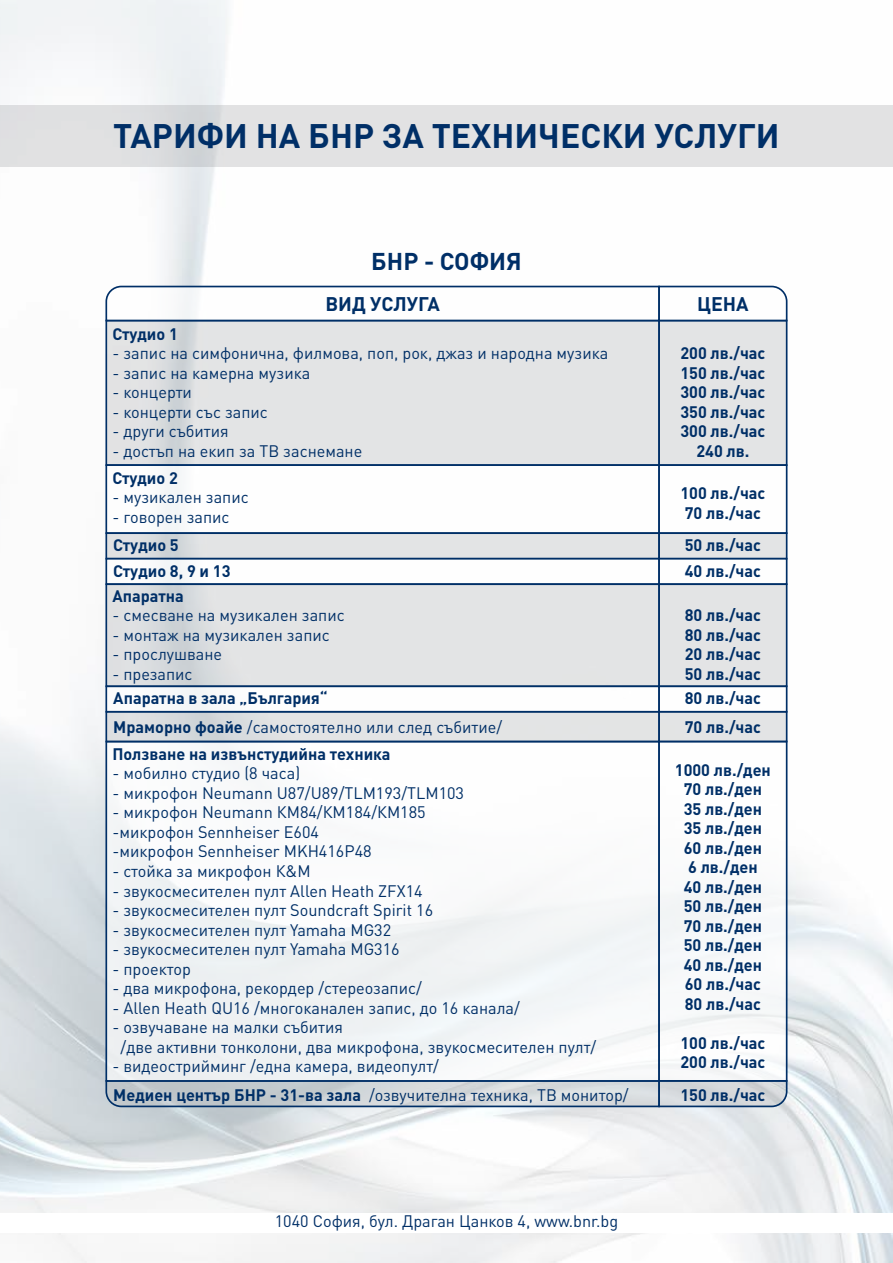
<style>
.page{position:relative;width:893px;height:1263px;background:#fff}
.page>*{position:absolute;margin:0;border:0;box-sizing:border-box;transform-origin:0 0}
.t1{font:700 33.6px "DIN Pro";color:#002f67}
.t2{font:700 24px "DIN Pro";color:#002f67}
.t3{font:700 19.5px "DIN Pro";color:#002f67}
.t4{font:16.5px/19.5px "DIN Pro";color:#002f67}
.t5{font:700 16.5px/19.5px "DIN Pro";color:#002f67;text-align:center}
.s1{font-weight:700}
</style>
<div class="page">
<img style="left:0;top:0;width:893px;height:1263px">
<div style="left:0;top:105px;width:893px;height:62px;background:#e2e2e3"></div>
<div style="left:106px;top:321px;width:553px;height:144px;background:linear-gradient(to right,#dfe1e2,#e5e5e6)"></div>
<div style="left:106px;top:465px;width:553px;height:68px;background:#fff"></div>
<div style="left:105px;top:464px;width:555px;height:70px;border:2px solid #002f67"></div>
<div style="left:659px;top:321px;width:128px;height:144px;background:#e3e4e5"></div>
<div style="left:658px;top:320px;width:129px;height:146px;border:2px solid #002f67"></div>
<svg style="left:105px;top:285px;width:683px;height:37px"></svg>
<div style="left:659px;top:465px;width:128px;height:68px;background:#fff"></div>
<div style="left:658px;top:464px;width:129px;height:70px;border:2px solid #002f67"></div>
<svg style="left:105px;top:1079px;width:683px;height:29px"></svg>
<div style="left:106px;top:741px;width:553px;height:340px;background:#f7f8f9"></div>
<div style="left:105px;top:741px;width:555px;height:341px;border:2px solid #002f67"></div>
<div style="left:659px;top:741px;width:128px;height:340px;background:#fff"></div>
<div style="left:658px;top:741px;width:129px;height:341px;border:2px solid #002f67"></div>
<div style="left:106px;top:533px;width:553px;height:26px;background:#e3e4e5"></div>
<div style="left:105px;top:532px;width:555px;height:27px;border:2px solid #002f67"></div>
<div style="left:659px;top:533px;width:128px;height:26px;background:#e3e4e5"></div>
<div style="left:658px;top:532px;width:129px;height:27px;border:2px solid #002f67"></div>
<div style="left:106px;top:559px;width:553px;height:25px;background:#fff"></div>
<div style="left:105px;top:558px;width:555px;height:27px;border:2px solid #002f67"></div>
<div style="left:659px;top:559px;width:128px;height:25px;background:#fff"></div>
<div style="left:658px;top:558px;width:129px;height:27px;border:2px solid #002f67"></div>
<div style="left:106px;top:686px;width:553px;height:26px;background:#fff"></div>
<div style="left:659px;top:686px;width:128px;height:26px;background:#fff"></div>
<div style="left:658px;top:685px;width:129px;height:28px;border:2px solid #002f67"></div>
<div style="left:106px;top:712px;width:553px;height:29px;background:linear-gradient(to right,#d9dcdf,#e6e7e7)"></div>
<div style="left:105px;top:711px;width:555px;height:31px;border:2px solid #002f67"></div>
<div style="left:659px;top:712px;width:128px;height:29px;background:#e3e4e5"></div>
<div style="left:658px;top:711px;width:129px;height:31px;border:2px solid #002f67"></div>
<svg style="left:108px;top:586px;width:549px;height:98px;fill:#e3e4e5"></svg>
<div style="left:105px;top:583px;width:555px;height:104px;border:2px solid #002f67"></div>
<div style="left:659px;top:584px;width:128px;height:102px;background:#e3e4e5"></div>
<div style="left:658px;top:583px;width:129px;height:104px;border:2px solid #002f67"></div>
<div style="left:0;top:1213px;width:893px;height:20px;background:#fff"></div>
<h1 class="t1" style="left:113px;top:113px;width:668px">ТАРИФИ НА БНР ЗА ТЕХНИЧЕСКИ УСЛУГИ</h1>
<h2 class="t2" style="left:371px;top:245px;width:152px">БНР - СОФИЯ</h2>
<p class="t3" style="left:325px;top:291px;width:116px">ВИД УСЛУГА</p>
<p class="t3" style="left:697px;top:291px;width:53px">ЦЕНА</p>
<p class="t5" style="left:112px;top:323px;width:67px">Студио 1</p>
<p class="t4" style="left:112px;top:343px;width:497px">- запис на симфонична, филмова, поп, рок, джаз и народна музика</p>
<p class="t4" style="left:112px;top:362px;width:199px">- запис на камерна музика</p>
<p class="t4" style="left:112px;top:382px;width:81px">- концерти</p>
<p class="t4" style="left:112px;top:401px;width:157px">- концерти със запис</p>
<p class="t4" style="left:112px;top:421px;width:118px">- други събития</p>
<p class="t4" style="left:112px;top:440px;width:251px">- достъп на екип за ТВ заснемане</p>
<p class="t5" style="left:112px;top:467px;width:67px">Студио 2</p>
<p class="t4" style="left:112px;top:487px;width:138px">- музикален запис</p>
<p class="t4" style="left:112px;top:506px;width:119px">- говорен запис</p>
<p class="t5" style="left:680px;top:343px;width:87px">200 лв./час<br>150 лв./час<br>300 лв./час<br>350 лв./час<br>300 лв./час<br>240 лв.</p>
<p class="t5" style="left:680px;top:483px;width:87px;text-align:left">100 лв./час<br>70 лв./час</p>
<p class="t5" style="left:113px;top:535px;width:67px">Студио 5</p>
<p class="t5" style="left:685px;top:535px;width:78px">50 лв./час</p>
<p class="t5" style="left:113px;top:560px;width:119px">Студио 8, 9 и 13</p>
<p class="t5" style="left:685px;top:560px;width:78px">40 лв./час</p>
<p class="t5" style="left:112px;top:585px;width:73px">Апаратна</p>
<p class="t4" style="left:112px;top:605px;width:234px">- смесване на музикален запис</p>
<p class="t4" style="left:112px;top:624px;width:219px">- монтаж на музикален запис</p>
<p class="t4" style="left:112px;top:644px;width:111px">- прослушване</p>
<p class="t4" style="left:112px;top:663px;width:82px">- презапис</p>
<p class="t5" style="left:685px;top:605px;width:78px;text-align:justify">80 лв./час 80 лв./час 20 лв./час 50 лв./час</p>
<p class="t5" style="left:113px;top:688px;width:216px">Апаратна в зала „България“</p>
<p class="t5" style="left:685px;top:688px;width:78px">80 лв./час</p>
<p class="t4" style="left:113px;top:716px;width:390px"><span class="s1">Мраморно фоайе</span> /самостоятелно или след събитие/</p>
<p class="t5" style="left:685px;top:716px;width:78px">70 лв./час</p>
<p class="t5" style="left:112px;top:743px;width:280px">Ползване на извънстудийна техника</p>
<p class="t4" style="left:112px;top:763px;width:189px">- мобилно студио (8 часа)</p>
<p class="t4" style="left:112px;top:782px;width:353px">- микрофон Neumann U87/U89/TLM193/TLM103</p>
<p class="t4" style="left:112px;top:802px;width:315px">- микрофон Neumann КМ84/КМ184/КМ185 -микрофон Sennheiser E604<br>-микрофон Sennheiser MKH416P48</p>
<p class="t4" style="left:112px;top:860px;width:200px">- стойка за микрофон К&amp;М</p>
<p class="t4" style="left:112px;top:880px;width:312px">- звукосмесителен пулт Allen Heath ZFX14</p>
<p class="t4" style="left:112px;top:900px;width:322px">- звукосмесителен пулт Soundcraft Spirit 16</p>
<p class="t4" style="left:112px;top:919px;width:280px">- звукосмесителен пулт Yamaha MG32</p>
<p class="t4" style="left:112px;top:939px;width:289px">- звукосмесителен пулт Yamaha MG316</p>
<p class="t4" style="left:112px;top:958px;width:80px">- проектор</p>
<p class="t4" style="left:112px;top:978px;width:311px">- два микрофона, рекордер /стереозапис/</p>
<p class="t4" style="left:112px;top:997px;width:409px">- Allen Heath QU16 /многоканален запис, до 16 канала/</p>
<p class="t4" style="left:121px;top:1017px;width:477px;text-indent:-8px">- озвучаване на малки събития<br>/две активни тонколони, два микрофона, звукосмесителен пулт/</p>
<p class="t4" style="left:112px;top:1056px;width:328px">- видеострийминг /една камера, видеопулт/</p>
<p class="t5" style="left:675px;top:759px;width:98px">1000 лв./ден<br>70 лв./ден<br>35 лв./ден<br>35 лв./ден<br>60 лв./ден<br>6 лв./ден<br>40 лв./ден<br>50 лв./ден<br>70 лв./ден<br>50 лв./ден<br>40 лв./ден<br>60 лв./час<br>80 лв./час</p>
<p class="t5" style="left:680px;top:1032px;width:87px;text-align:left">100 лв./час<br>200 лв./час</p>
<p class="t4" style="left:113px;top:1085px;width:517px"><span class="s1">Медиен център БНР - 31-ва зала</span> /озвучителна техника, ТВ монитор/</p>
<p class="t5" style="left:680px;top:1085px;width:87px">150 лв./час</p>
<p class="t4" style="left:275px;top:1211px;width:345px">1040 София, бул. Драган Цанков 4, www.bnr.bg</p>
</div>
